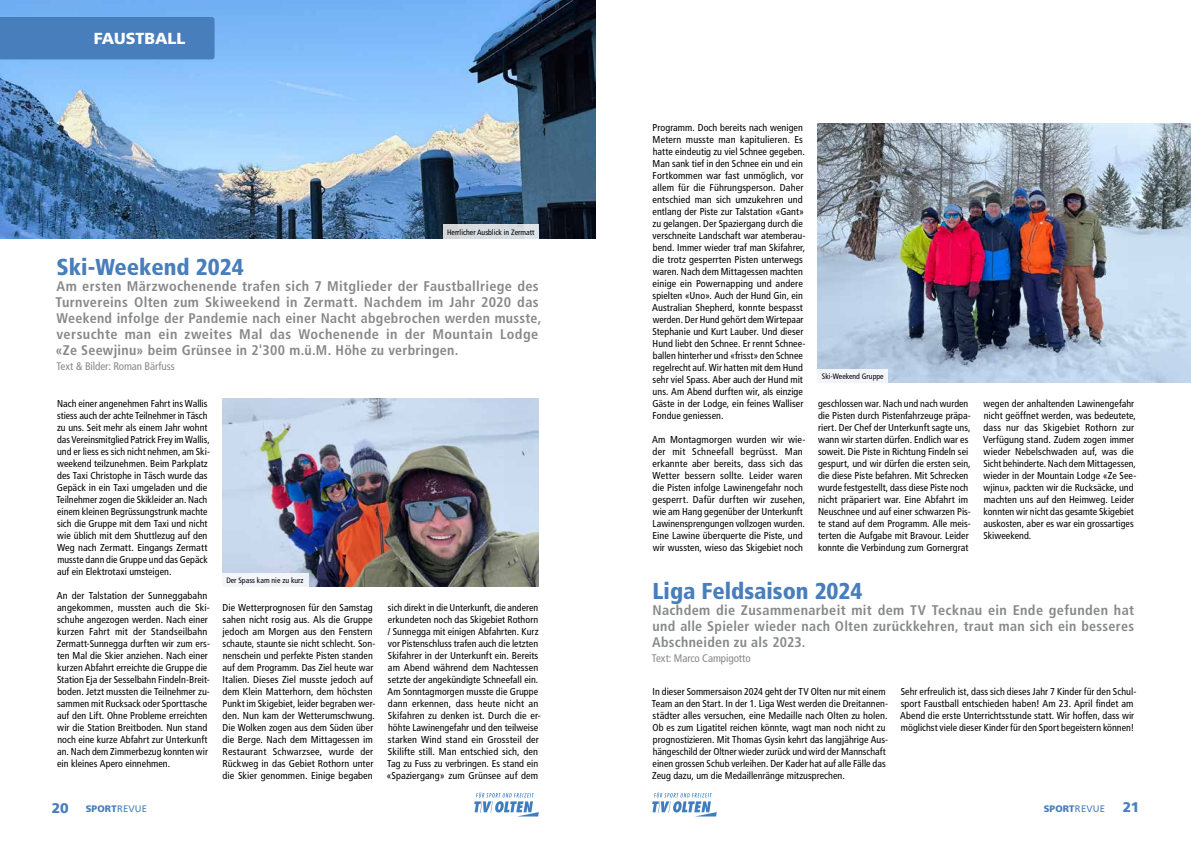
<style>
.page{position:relative;width:1191px;height:842px;background:#fff}
.page>*{position:absolute;margin:0;border:0;box-sizing:border-box;transform-origin:0 0}
.t1{font:900 condensed 23px "Frutiger LT Std";color:#477ebb}
.t2{font:900 16px "Frutiger LT Std";color:#fff}
.t3{font:700 condensed 14px/16px "Frutiger LT Std";letter-spacing:.02em;color:#878988;text-align:justify}
.t4{font:900 14px "Frutiger LT Std";color:#477ebb}
.t5{font:condensed 11px "Frutiger LT Std";letter-spacing:-.01em;color:#878988}
.t6{font:condensed 10px/12px "Frutiger LT Std";letter-spacing:.005em;color:#000}
.t7{font:900 9.4px "Frutiger LT Std";letter-spacing:.01em;color:#477ebb}
.t8{font:condensed 7.8px "Frutiger LT Std";color:#000}
.s1{font-size:14px}
.s2{font-weight:400}
</style>
<div class="page">
<svg style="left:474px;top:792px;width:65px;height:24px"></svg>
<svg style="left:652px;top:792px;width:64px;height:24px"></svg>
<img style="left:0;top:0;width:595px;height:238px">
<img style="left:222px;top:398px;width:317px;height:188px">
<img style="left:817px;top:124px;width:374px;height:258px">
<div style="left:222px;top:573px;width:86px;height:14px;background:#f3f6f9"></div>
<div style="left:443px;top:224px;width:96px;height:15px;background:#d7dce1"></div>
<div style="left:817px;top:369px;width:71px;height:14px;background:#f1f5f9"></div>
<div style="left:0;top:17px;width:214px;height:42px;background:#477ebb"></div>
<h2 class="t2" style="left:94px;top:28px;width:93px">FAUSTBALL</h2>
<p class="t8" style="left:447px;top:227px;width:89px">Herrlicher Ausblick in Zermatt</p>
<h1 class="t1" style="left:57px;top:253px;width:188px">Ski-Weekend 2024</h1>
<p class="t3" style="left:55px;top:278px;width:487px;text-align:left">Am ersten Märzwochenende trafen sich 7 Mitglieder der Faustballriege des Turnvereins Olten zum Skiweekend in Zermatt. Nachdem im Jahr 2020 das Weekend infolge der Pandemie nach einer Nacht abgebrochen werden musste, versuchte man ein zweites Mal das Wochenende in der Mountain Lodge «Ze Seewjinu» beim Grünsee in 2'300 m.ü.M. Höhe zu verbringen.</p>
<p class="t5" style="left:56px;top:359px;width:120px">Text &amp; Bilder: Roman Bärfuss</p>
<p class="t6" style="left:56px;top:397px;width:155px">Nach einer angenehmen Fahrt ins Wallis stiess auch der achte Teilnehmer in Täsch zu uns. Seit mehr als einem Jahr wohnt das Vereinsmitglied Patrick Frey im Wallis, und er liess es sich nicht nehmen, am Ski&shy;weekend teilzunehmen. Beim Parkplatz des Taxi Christophe in Täsch wurde das Gepäck in ein Taxi umgeladen und die Teilnehmer zogen die Skikleider an. Nach einem kleinen Begrüssungstrunk machte sich die Gruppe mit dem Taxi und nicht wie üblich mit dem Shuttlezug auf den Weg nach Zermatt. Eingangs Zermatt musste dann die Gruppe und das Gepäck auf ein Elektrotaxi umsteigen.</p>
<p class="t6" style="left:57px;top:589px;width:155px">An der Talstation der Sunneggabahn angekommen, mussten auch die Ski&shy;schuhe angezogen werden. Nach einer kurzen Fahrt mit der Standseilbahn Zermatt-Sunnegga durften wir zum ers&shy;ten Mal die Skier anziehen. Nach einer kurzen Abfahrt erreichte die Gruppe die Station Eja der Sesselbahn Findeln-Breit&shy;boden. Jetzt mussten die Teilnehmer zu&shy;sammen mit Rucksack oder Sporttasche auf den Lift. Ohne Probleme erreichten wir die Station Breitboden. Nun stand noch eine kurze Abfahrt zur Unterkunft an. Nach dem Zimmerbezug konnten wir ein kleines Apero einnehmen.</p>
<p class="t6" style="left:222px;top:601px;width:154px">Die Wetterprognosen für den Samstag sahen nicht rosig aus. Als die Gruppe jedoch am Morgen aus den Fenstern schaute, staunte sie nicht schlecht. Son&shy;nenschein und perfekte Pisten standen auf dem Programm. Das Ziel heute war Italien. Dieses Ziel musste jedoch auf dem Klein Matterhorn, dem höchsten Punkt im Skigebiet, leider begraben wer&shy;den. Nun kam der Wetterumschwung.<br>Die Wolken zogen aus dem Süden über die Berge. Nach dem Mittagessen im Restaurant Schwarzsee, wurde der Rückweg in das Gebiet Rothorn unter die Skier genommen. Einige begaben</p>
<p class="t6" style="left:386px;top:601px;width:156px">sich direkt in die Unterkunft, die anderen erkundeten noch das Skigebiet Rothorn / Sunnegga mit einigen Abfahrten. Kurz vor Pistenschluss trafen auch die letzten Skifahrer in der Unterkunft ein. Bereits am Abend während dem Nachtessen setzte der angekündigte Schneefall ein.<br>Am Sonntagmorgen musste die Gruppe dann erkennen, dass heute nicht an Skifahren zu denken ist. Durch die er&shy;höhte Lawinengefahr und den teilweise starken Wind stand ein Grossteil der Skilifte still. Man entschied sich, den Tag zu Fuss zu verbringen. Es stand ein «Spaziergang» zum Grünsee auf dem</p>
<p class="t8" style="left:226px;top:576px;width:79px">Der Spass kam nie zu kurz</p>
<p class="t6" style="left:652px;top:121px;width:155px">Programm. Doch bereits nach wenigen Metern musste man kapitulieren. Es hatte eindeutig zu viel Schnee gegeben.<br>Man sank tief in den Schnee ein und ein Fortkommen war fast unmöglich, vor allem für die Führungsperson. Daher entschied man sich umzukehren und entlang der Piste zur Talstation «Gant» zu gelangen. Der Spaziergang durch die verschneite Landschaft war atemberau&shy;bend. Immer wieder traf man Skifahrer, die trotz gesperrten Pisten unterwegs waren. Nach dem Mittagessen machten einige ein Powernapping und andere spielten «Uno». Auch der Hund Gin, ein Australian Shepherd, konnte bespasst werden. Der Hund gehört dem Wirtepaar Stephanie und Kurt Lauber. Und dieser Hund liebt den Schnee. Er rennt Schnee&shy;ballen hinterher und «frisst» den Schnee regelrecht auf. Wir hatten mit dem Hund sehr viel Spass. Aber auch der Hund mit uns. Am Abend durften wir, als einzige Gäste in der Lodge, ein feines Walliser Fondue geniessen.</p>
<p class="t6" style="left:652px;top:433px;width:155px">Am Montagmorgen wurden wir wie&shy;der mit Schneefall begrüsst. Man erkannte aber bereits, dass sich das Wetter bessern sollte. Leider waren die Pisten infolge Lawinengefahr noch gesperrt. Dafür durften wir zusehen, wie am Hang gegenüber der Unterkunft Lawinensprengungen vollzogen wurden.<br>Eine Lawine überquerte die Piste, und wir wussten, wieso das Skigebiet noch</p>
<p class="t8" style="left:822px;top:372px;width:63px">Ski-Weekend Gruppe</p>
<p class="t6" style="left:818px;top:397px;width:154px">geschlossen war. Nach und nach wurden die Pisten durch Pistenfahrzeuge präpa&shy;riert. Der Chef der Unterkunft sagte uns, wann wir starten dürfen. Endlich war es soweit. Die Piste in Richtung Findeln sei gespurt, und wir dürfen die ersten sein, die diese Piste befahren. Mit Schrecken wurde festgestellt, dass diese Piste noch nicht präpariert war. Eine Abfahrt im Neuschnee und auf einer schwarzen Pis&shy;te stand auf dem Programm. Alle meis&shy;terten die Aufgabe mit Bravour. Leider konnte die Verbindung zum Gornergrat</p>
<p class="t6" style="left:983px;top:397px;width:155px">wegen der anhaltenden Lawinengefahr nicht geöffnet werden, was bedeutete, dass nur das Skigebiet Rothorn zur Verfügung stand. Zudem zogen immer wieder Nebelschwaden auf, was die Sicht behinderte. Nach dem Mittagessen, wieder in der Mountain Lodge «Ze See&shy;wjinu», packten wir die Rucksäcke, und machten uns auf den Heimweg. Leider konnten wir nicht das gesamte Skigebiet auskosten, aber es war ein grossartiges Skiweekend.</p>
<h1 class="t1" style="left:652px;top:577px;width:211px">Liga Feldsaison 2024</h1>
<h3 class="t3" style="left:652px;top:602px;width:483px">Nachdem die Zusammenarbeit mit dem TV Tecknau ein Ende gefunden hat und alle Spieler wieder nach Olten zurückkehren, traut man sich ein besseres Abschneiden zu als 2023.</h3>
<p class="t5" style="left:652px;top:651px;width:100px">Text: Marco Campigotto</p>
<p class="t6" style="left:652px;top:685px;width:238px">In dieser Sommersaison 2024 geht der TV Olten nur mit einem Team an den Start. In der 1. Liga West werden die Dreitannen&shy;städter alles versuchen, eine Medaille nach Olten zu holen.<br>Ob es zum Ligatitel reichen könnte, wagt man noch nicht zu prognostizieren. Mit Thomas Gysin kehrt das langjährige Aus&shy;hängeschild der Oltner wieder zurück und wird der Mannschaft einen grossen Schub verleihen. Der Kader hat auf alle Fälle das Zeug dazu, um die Medaillenränge mitzusprechen.</p>
<p class="t6" style="left:900px;top:685px;width:237px">Sehr erfreulich ist, dass sich dieses Jahr 7 Kinder für den Schul&shy;sport Faustball entschieden haben! Am 23. April findet am Abend die erste Unterrichtsstunde statt. Wir hoffen, dass wir möglichst viele dieser Kinder für den Sport begeistern können!</p>
<p class="t7" style="left:52px;top:803px;width:97px"><span class="s1">20</span> SPORT<span class="s2">REVUE</span></p>
<p class="t7" style="left:1043px;top:803px;width:63px">SPORT<span class="s2">REVUE</span></p>
<h3 class="t4" style="left:1123px;top:799px;width:18px">21</h3>
</div>
